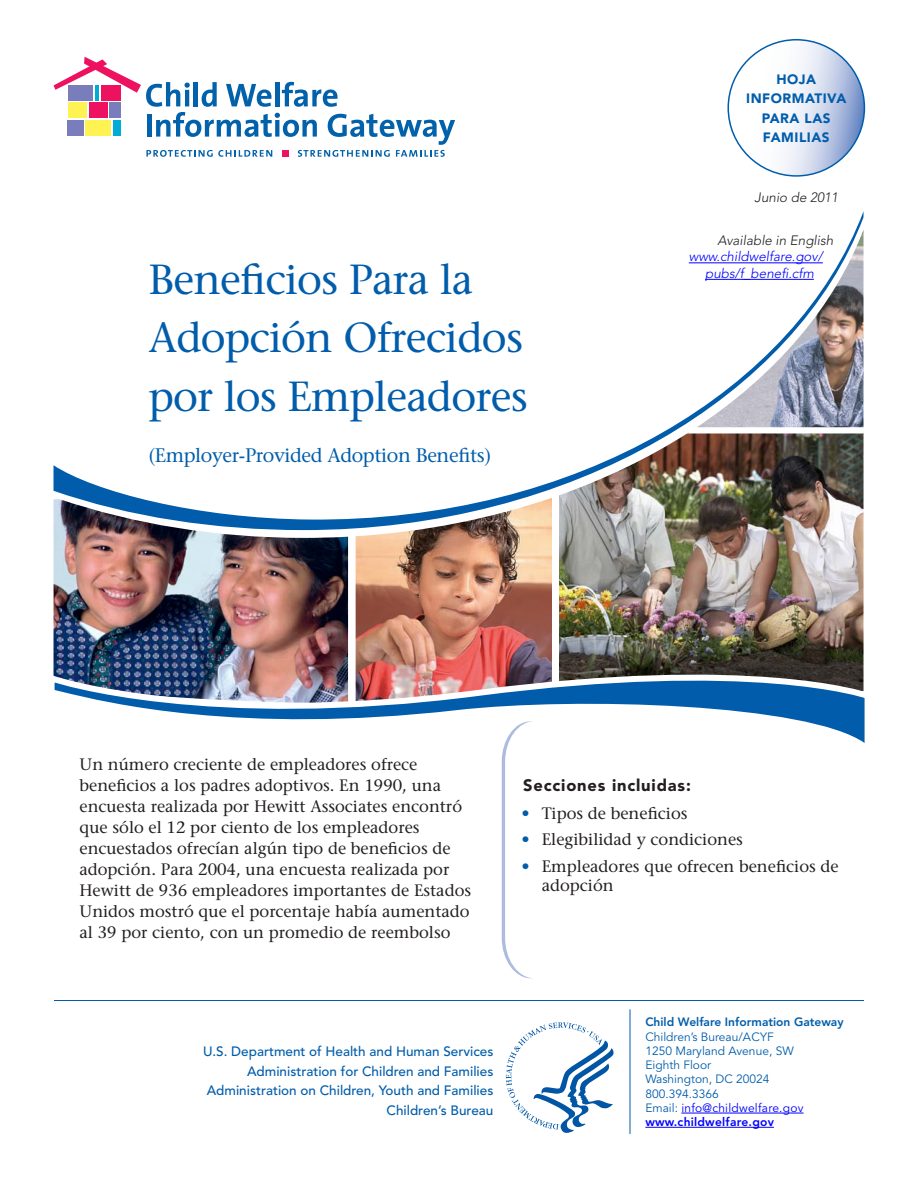
<style>
.page{position:relative;width:918px;height:1188px;background:#fff}
.page>*{position:absolute;margin:0;border:0;box-sizing:border-box;transform-origin:0 0}
.Cover_header{font:42px/58.5px "Stone Serif";letter-spacing:-.02em;color:#015dab}
.Cover_subhead{font:19.5px "Stone Serif";letter-spacing:-.02em;color:#015dab}
.Body_copy{font:16.5px/21px "Stone Serif";color:#231f20}
.What_s_Inside_list{font:16.5px/19.5px "Stone Serif";color:#231f20}
.t1{font:900 16.5px "Avenir";letter-spacing:.05em;color:#231f20}
.t2{font:500 13.5px/19.5px "Avenir";color:#015dab;text-align:right}
.t3{font:italic 300 13.5px "Avenir";color:#00f}
.t4{font:900 13.5px/19.5px "Avenir";letter-spacing:.04em;color:#015dab;text-align:center}
.t5{font:italic 300 13.5px "Avenir";color:#231f20}
.t6{font:12px "Avenir";color:#015dab}
.t7{font:800 12px "Avenir";color:#015dab}
.t8{font:12px "Avenir";letter-spacing:.02em;color:#00f}
.t9{font:800 12px "Avenir";letter-spacing:.02em;color:#00f}
.s1{color:#015dab}
</style>
<div class="page">
<svg style="left:728px;top:40px;width:136px;height:136px"></svg>
<svg style="left:502px;top:760px;width:28px;height:218px"></svg>
<hr style="left:630px;top:1009px;width:1px;height:125px;background:#015dab">
<hr style="left:54px;top:1000px;width:810px;height:1px;background:#015dab">
<svg style="left:54px;top:57px;width:401px;height:100px"></svg>
<div style="left:282px;top:150px;width:7px;height:7px;background:#ed1160"></div>
<svg style="left:506px;top:1022px;width:108px;height:111px"></svg>
<hr style="left:681px;top:1113px;width:123px;height:1px;background:#00f">
<hr style="left:645px;top:1127px;width:129px;height:1px;background:#00f">
<img style="left:561px;top:530px;width:303px;height:127px">
<img style="left:54px;top:530px;width:292px;height:127px">
<img style="left:346px;top:530px;width:215px;height:127px">
<img style="left:53px;top:657px;width:812px;height:103px">
<svg style="left:54px;top:211px;width:810px;height:319px"></svg>
<p class="Cover_header" style="left:148px;top:250px;width:381px">Beneficios Para la<br>Adopción Ofrecidos por los Empleadores</p>
<p class="Cover_subhead" style="left:148px;top:444px;width:344px">(Employer-Provided Adoption Benefits)</p>
<p class="t4" style="left:746px;top:69px;width:102px">HOJA<br>INFORMATIVA<br>PARA LAS<br>FAMILIAS</p>
<p class="t5" style="left:755px;top:190px;width:85px">Junio de 2011</p>
<p class="t5" style="left:717px;top:232px;width:118px">Available in English</p>
<p class="t3" style="left:689px;top:249px;width:136px">www.childwelfare.gov/</p>
<p class="t3" style="left:705px;top:265px;width:110px">pubs/f_benefi.cfm</p>
<p class="Body_copy" style="left:80px;top:754px;width:393px">Un número creciente de empleadores ofrece beneficios a los padres adoptivos. En 1990, una encuesta realizada por Hewitt Associates encontró que sólo el 12 por ciento de los empleadores encuestados ofrecían algún tipo de beneficios de adopción. Para 2004, una encuesta realizada por Hewitt de 936 empleadores importantes de Estados Unidos mostró que el porcentaje había aumentado al 39 por ciento, con un promedio de reembolso</p>
<p class="t2" style="left:203px;top:1042px;width:292px">U.S. Department of Health and Human Services Administration for Children and Families Administration on Children, Youth and Families Children’s Bureau</p>
<p class="t1" style="left:523px;top:775px;width:169px">Secciones incluidas:</p>
<p class="What_s_Inside_list" style="left:522px;top:804px;width:167px"><span class="s1">•</span> Tipos de beneficios</p>
<p class="What_s_Inside_list" style="left:522px;top:830px;width:223px"><span class="s1">•</span> Elegibilidad y condiciones</p>
<p class="What_s_Inside_list" style="left:542px;top:856px;width:298px;text-indent:-20px"><span class="s1">•</span> Empleadores que ofrecen beneficios de adopción</p>
<p class="t7" style="left:645px;top:1015px;width:200px">Child Welfare Information Gateway</p>
<p class="t6" style="left:645px;top:1030px;width:130px">Children’s Bureau/ACYF</p>
<p class="t6" style="left:645px;top:1044px;width:150px">1250 Maryland Avenue, SW</p>
<p class="t6" style="left:645px;top:1058px;width:67px">Eighth Floor</p>
<p class="t6" style="left:645px;top:1072px;width:126px">Washington, DC 20024</p>
<p class="t6" style="left:645px;top:1087px;width:75px">800.394.3366</p>
<p class="t8" style="left:645px;top:1101px;width:160px"><span class="s1">Email:</span> info@childwelfare.gov</p>
<p class="t9" style="left:645px;top:1115px;width:130px">www.childwelfare.gov</p>
</div>
